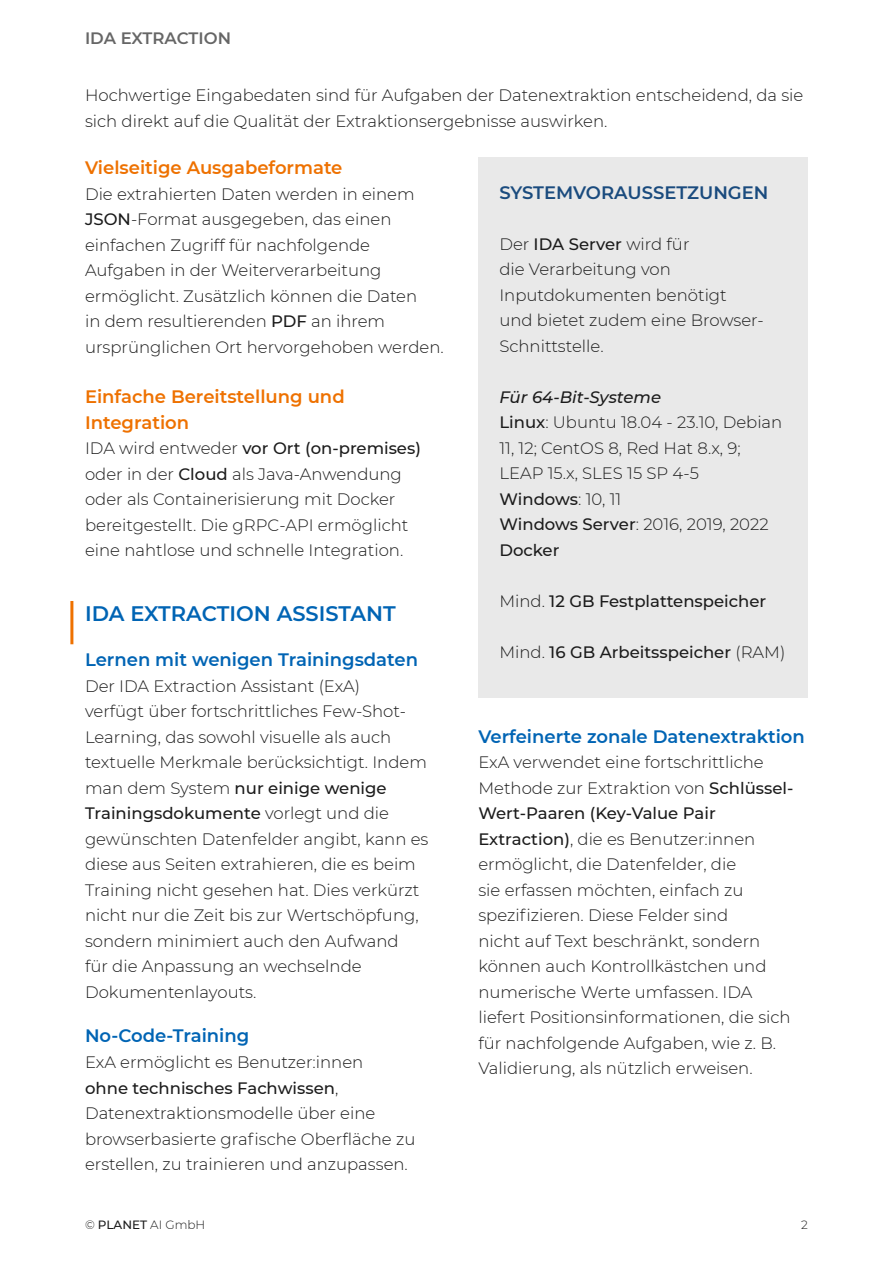
<style>
.page{position:relative;width:893px;height:1263px;background:#fff}
.page>*{position:absolute;margin:0;border:0;box-sizing:border-box;transform-origin:0 0}
.t1{font:600 21px "Montserrat";color:#0064b4}
.t2{font:600 18px "Montserrat";color:#0064b4}
.t3{font:600 18px/25.5px "Montserrat";color:#ee7100}
.t4{font:600 18px "Montserrat";color:#1a4b7e}
.t5{font:300 16.5px/25.5px "Montserrat";color:#1b1b1b}
.t6{font:500 16.5px "Montserrat";color:#1b1b1b}
.t7{font:italic 500 16.5px "Montserrat";color:#1b1b1b}
.t8{font:600 16.5px "Montserrat";color:#666}
.t9{font:300 12px "Montserrat";color:#1b1b1b}
.s1{font-weight:500}
.s2{font-weight:300}
</style>
<div class="page">
<hr style="left:70px;top:601px;width:3px;height:43px;background:#ee7100">
<div style="left:478px;top:157px;width:330px;height:540px;background:#e4e4e4"></div>
<p class="t8" style="left:85px;top:26px;width:148px">IDA EXTRACTION</p>
<p class="t5" style="left:85px;top:82px;width:720px">Hochwertige Eingabedaten sind für Aufgaben der Datenextraktion entscheidend, da sie sich direkt auf die Qualität der Extraktionsergebnisse auswirken.</p>
<p class="t3" style="left:85px;top:154px;width:259px">Vielseitige Ausgabeformate</p>
<p class="t5" style="left:85px;top:181px;width:360px">Die extrahierten Daten werden in einem <span class="s1">JSON</span>-Format ausgegeben, das einen einfachen Zugriff für nachfolgende Aufgaben in der Weiterverarbeitung ermöglicht. Zusätzlich können die Daten<br>in dem resultierenden <span class="s1">PDF</span> an ihrem ursprünglichen Ort hervorgehoben werden.</p>
<p class="t3" style="left:85px;top:383px;width:261px">Einfache Bereitstellung und<br>Integration</p>
<p class="t5" style="left:85px;top:435px;width:337px">IDA wird entweder <span class="s1">vor Ort (on-premises) </span>oder in der <span class="s1">Cloud</span> als Java-Anwendung oder als Containerisierung mit Docker bereitgestellt. Die gRPC-API ermöglicht eine nahtlose und schnelle Integration.</p>
<p class="t1" style="left:85px;top:599px;width:312px">IDA EXTRACTION ASSISTANT</p>
<p class="t2" style="left:85px;top:647px;width:334px">Lernen mit wenigen Trainingsdaten</p>
<p class="t5" style="left:85px;top:672px;width:345px">Der IDA Extraction Assistant (ExA)<br>verfügt über fortschrittliches Few-Shot-Learning, das sowohl visuelle als auch textuelle Merkmale berücksichtigt. Indem man dem System <span class="s1">nur einige wenige Trainingsdokumente</span> vorlegt und die gewünschten Datenfelder angibt, kann es diese aus Seiten extrahieren, die es beim Training nicht gesehen hat. Dies verkürzt nicht nur die Zeit bis zur Wertschöpfung, sondern minimiert auch den Aufwand<br>für die Anpassung an wechselnde Dokumentenlayouts.</p>
<p class="t2" style="left:85px;top:1023px;width:166px">No-Code-Training</p>
<p class="t5" style="left:85px;top:1049px;width:332px">ExA ermöglicht es Benutzer:innen<br><span class="s1">ohne technisches Fachwissen</span>, Datenextraktionsmodelle über eine browserbasierte grafische Oberfläche zu erstellen, zu trainieren und anzupassen.</p>
<p class="t4" style="left:499px;top:179px;width:271px">SYSTEMVORAUSSETZUNGEN</p>
<p class="t5" style="left:499px;top:230px;width:266px">Der <span class="s1">IDA Server</span> wird für<br>die Verarbeitung von<br>Inputdokumenten benötigt und bietet zudem eine Browser-<br>Schnittstelle.</p>
<p class="t7" style="left:499px;top:385px;width:163px">Für 64-Bit-Systeme</p>
<p class="t5" style="left:499px;top:409px;width:284px"><span class="s1">Linux</span>: Ubuntu 18.04 - 23.10, Debian<br>11, 12; CentOS 8, Red Hat 8.x, 9;<br>LEAP 15.x, SLES 15 SP 4-5</p>
<p class="t6" style="left:499px;top:487px;width:123px">Windows<span class="s2">: 10, 11</span></p>
<p class="t5" style="left:499px;top:511px;width:271px"><span class="s1">Windows Server</span>: 2016, 2019, 2022</p>
<p class="t6" style="left:499px;top:538px;width:62px">Docker</p>
<p class="t6" style="left:499px;top:589px;width:268px"><span class="s2">Mind.</span> 12 GB Festplattenspeicher</p>
<p class="t6" style="left:499px;top:640px;width:287px"><span class="s2">Mind.</span> 16 GB Arbeitsspeicher <span class="s2">(RAM)</span></p>
<p class="t2" style="left:478px;top:723px;width:328px">Verfeinerte zonale Datenextraktion</p>
<p class="t5" style="left:478px;top:749px;width:317px">ExA verwendet eine fortschrittliche Methode zur Extraktion von <span class="s1">Schlüssel-Wert-Paaren (Key-Value Pair Extraction)</span>, die es Benutzer:innen ermöglicht, die Datenfelder, die<br>sie erfassen möchten, einfach zu spezifizieren. Diese Felder sind<br>nicht auf Text beschränkt, sondern können auch Kontrollkästchen und numerische Werte umfassen. IDA liefert Positionsinformationen, die sich für nachfolgende Aufgaben, wie z. B.<br>Validierung, als nützlich erweisen.</p>
<p class="t9" style="left:85px;top:1216px;width:122px">© <span class="s1">PLANET</span> AI GmbH</p>
<p class="t9" style="left:801px;top:1216px;width:8px">2</p>
</div>
